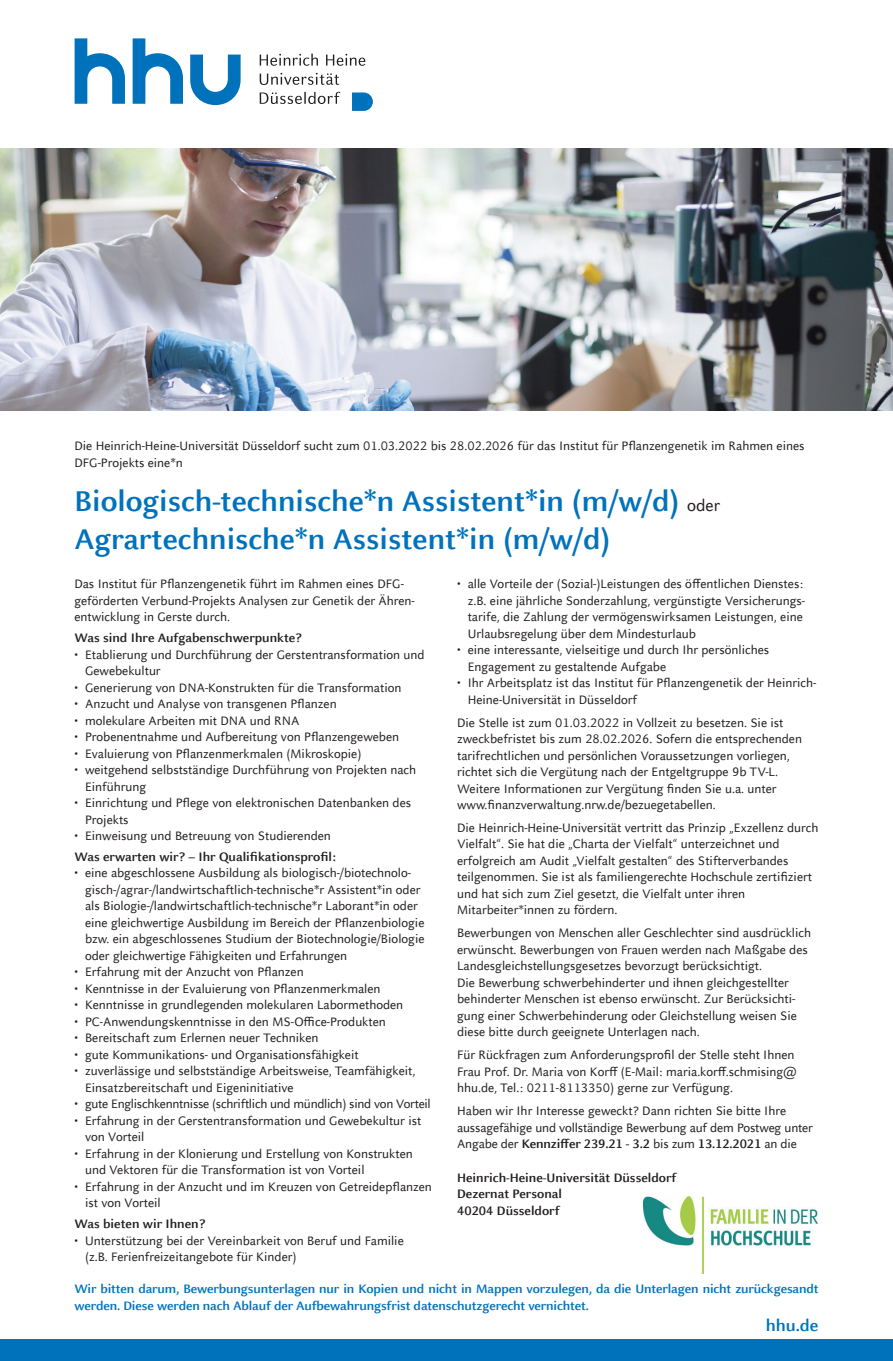
<style>
.page{position:relative;width:893px;height:1361px;background:#fff}
.page>*{position:absolute;margin:0;border:0;box-sizing:border-box;transform-origin:0 0}
.t1{font:700 31.5px/38px "Celeste Sans Offc";color:#0072bc}
.t2{font:700 18px "Celeste Sans Offc";color:#0072bc}
.t3{font:13.5px/16.5px "Celeste Sans Offc";color:#231f20}
.t4{font:700 13.5px/16.5px "Celeste Sans Offc";letter-spacing:-.01em;color:#0072bc}
.t5{font:700 13.5px/16.5px "Celeste Sans Offc";color:#231f20}
.t6{font:13.5px "Celeste Sans Offc";letter-spacing:-.02em;color:#231f20}
.s1{font-weight:400;font-size:18px;color:#231f20}
.s2{font-weight:700}
</style>
<div class="page">
<svg style="left:190px;top:55px;width:51px;height:50px"></svg>
<svg style="left:75px;top:38px;width:50px;height:66px"></svg>
<svg style="left:133px;top:38px;width:50px;height:66px"></svg>
<svg style="left:260px;top:92px;width:80px;height:12px"></svg>
<svg style="left:260px;top:73px;width:79px;height:12px"></svg>
<svg style="left:260px;top:54px;width:105px;height:12px"></svg>
<svg style="left:352px;top:92px;width:21px;height:19px"></svg>
<div style="left:0;top:1339px;width:893px;height:22px;background:#0072bc"></div>
<img style="left:643px;top:1196px;width:174px;height:77px">
<img style="left:0;top:149px;width:893px;height:261px">
<p class="t3" style="left:74px;top:438px;width:732px">Die Heinrich-Heine-Universität Düsseldorf sucht zum 01.03.2022 bis 28.02.2026 für das Institut für Pflanzengenetik im Rahmen eines<br>DFG-Projekts eine*n</p>
<h1 class="t1" style="left:74px;top:482px;width:647px">Biologisch-technische*n Assistent*in (m/w/d) <span class="s1">oder<br></span>Agrartechnische*n Assistent*in (m/w/d)</h1>
<p class="t3" style="left:74px;top:576px;width:342px">Das Institut für Pflanzengenetik führt im Rahmen eines DFG&shy;geförderten Verbund-Projekts Analysen zur Genetik der Ähren&shy;entwicklung in Gerste durch.</p>
<p class="t5" style="left:74px;top:629px;width:229px">Was sind Ihre Aufgabenschwerpunkte?</p>
<p class="t3" style="left:85px;top:646px;width:341px;text-indent:-11px">• Etablierung und Durchführung der Gerstentransformation und<br>Gewebekultur</p>
<p class="t3" style="left:74px;top:679px;width:328px">• Generierung von DNA-Konstrukten für die Transformation</p>
<p class="t3" style="left:74px;top:696px;width:264px">• Anzucht und Analyse von transgenen Pflanzen</p>
<p class="t3" style="left:74px;top:712px;width:227px">• molekulare Arbeiten mit DNA und RNA</p>
<p class="t3" style="left:74px;top:729px;width:326px">• Probenentnahme und Aufbereitung von Pflanzengeweben</p>
<p class="t3" style="left:74px;top:745px;width:289px">• Evaluierung von Pflanzenmerkmalen (Mikroskopie)</p>
<p class="t3" style="left:85px;top:761px;width:333px;text-indent:-11px">• weitgehend selbstständige Durchführung von Projekten nach<br>Einführung</p>
<p class="t3" style="left:85px;top:794px;width:328px;text-indent:-11px">• Einrichtung und Pflege von elektronischen Datenbanken des<br>Projekts</p>
<p class="t3" style="left:74px;top:827px;width:258px">• Einweisung und Betreuung von Studierenden</p>
<p class="t5" style="left:74px;top:848px;width:263px">Was erwarten wir? – Ihr Qualifikationsprofil:</p>
<p class="t3" style="left:85px;top:865px;width:341px;text-indent:-11px">• eine abgeschlossene Ausbildung als biologisch-/biotechnolo&shy;gisch-/agrar-/landwirtschaftlich-technische*r Assistent*in oder als Biologie-/landwirtschaftlich-technische*r Laborant*in oder eine gleichwertige Ausbildung im Bereich der Pflanzenbiologie bzw. ein abgeschlossenes Studium der Biotechnologie/Biologie oder gleichwertige Fähigkeiten und Erfahrungen</p>
<p class="t3" style="left:74px;top:964px;width:231px">• Erfahrung mit der Anzucht von Pflanzen</p>
<p class="t3" style="left:74px;top:980px;width:308px">• Kenntnisse in der Evaluierung von Pflanzenmerkmalen</p>
<p class="t3" style="left:74px;top:997px;width:330px">• Kenntnisse in grundlegenden molekularen Labormethoden</p>
<p class="t3" style="left:74px;top:1013px;width:313px">• PC-Anwendungskenntnisse in den MS-Office-Produkten</p>
<p class="t3" style="left:74px;top:1030px;width:246px">• Bereitschaft zum Erlernen neuer Techniken</p>
<p class="t3" style="left:74px;top:1046px;width:286px">• gute Kommunikations- und Organisationsfähigkeit</p>
<p class="t3" style="left:85px;top:1063px;width:332px;text-indent:-11px">• zuverlässige und selbstständige Arbeitsweise, Teamfähigkeit,<br>Einsatzbereitschaft und Eigeninitiative</p>
<p class="t6" style="left:74px;top:1096px;width:358px">• gute Englischkenntnisse (schriftlich und mündlich) sind von Vorteil</p>
<p class="t3" style="left:85px;top:1112px;width:338px;text-indent:-11px">• Erfahrung in der Gerstentransformation und Gewebekultur ist von Vorteil</p>
<p class="t3" style="left:85px;top:1145px;width:329px;text-indent:-11px">• Erfahrung in der Klonierung und Erstellung von Konstrukten und Vektoren für die Transformation ist von Vorteil</p>
<p class="t3" style="left:85px;top:1178px;width:348px;text-indent:-11px">• Erfahrung in der Anzucht und im Kreuzen von Getreidepflanzen ist von Vorteil</p>
<p class="t5" style="left:74px;top:1215px;width:132px">Was bieten wir Ihnen?</p>
<p class="t3" style="left:85px;top:1232px;width:320px;text-indent:-11px">• Unterstützung bei der Vereinbarkeit von Beruf und Familie (z.B. Ferienfreizeitangebote für Kinder)</p>
<p class="t3" style="left:468px;top:576px;width:339px;text-indent:-11px">• alle Vorteile der (Sozial-)Leistungen des öffentlichen Dienstes: z.B. eine jährliche Sonderzahlung, vergünstigte Versicherungs&shy;tarife, die Zahlung der vermögenswirksamen Leistungen, eine Urlaubsregelung über dem Mindesturlaub</p>
<p class="t3" style="left:468px;top:642px;width:303px;text-indent:-11px">• eine interessante, vielseitige und durch Ihr persönliches<br>Engagement zu gestaltende Aufgabe</p>
<p class="t3" style="left:468px;top:675px;width:350px;text-indent:-11px">• Ihr Arbeitsplatz ist das Institut für Pflanzengenetik der Heinrich-<br>Heine-Universität in Düsseldorf</p>
<p class="t3" style="left:457px;top:714px;width:346px">Die Stelle ist zum 01.03.2022 in Vollzeit zu besetzen. Sie ist zweckbefristet bis zum 28.02.2026. Sofern die entsprechenden tarifrechtlichen und persönlichen Voraussetzungen vorliegen, richtet sich die Vergütung nach der Entgeltgruppe 9b TV-L.<br>Weitere Informationen zur Vergütung finden Sie u.a. unter www.finanzverwaltung.nrw.de/bezuegetabellen.</p>
<p class="t3" style="left:457px;top:819px;width:363px">Die Heinrich-Heine-Universität vertritt das Prinzip „Exzellenz durch Vielfalt“. Sie hat die „Charta der Vielfalt“ unterzeichnet und erfolgreich am Audit „Vielfalt gestalten“ des Stifterverbandes teilgenommen. Sie ist als familiengerechte Hochschule zertifiziert und hat sich zum Ziel gesetzt, die Vielfalt unter ihren Mitarbeiter*innen zu fördern.</p>
<p class="t3" style="left:457px;top:925px;width:355px">Bewerbungen von Menschen aller Geschlechter sind ausdrücklich erwünscht. Bewerbungen von Frauen werden nach Maßgabe des Landesgleichstellungsgesetzes bevorzugt berücksichtigt.<br>Die Bewerbung schwerbehinderter und ihnen gleichgestellter behinderter Menschen ist ebenso erwünscht. Zur Berücksichti&shy;gung einer Schwerbehinderung oder Gleichstellung weisen Sie diese bitte durch geeignete Unterlagen nach.</p>
<p class="t3" style="left:457px;top:1047px;width:341px">Für Rückfragen zum Anforderungsprofil der Stelle steht Ihnen<br>Frau Prof. Dr. Maria von Korff (E-Mail: maria.korff.schmising@ hhu.de, Tel.: 0211-8113350) gerne zur Verfügung.</p>
<p class="t3" style="left:457px;top:1102px;width:357px">Haben wir Ihr Interesse geweckt? Dann richten Sie bitte Ihre aussagefähige und vollständige Bewerbung auf dem Postweg unter<br>Angabe der <span class="s2">Kennziffer 239.21 - 3.2</span> bis zum <span class="s2">13.12.2021</span> an die</p>
<p class="t5" style="left:457px;top:1169px;width:221px">Heinrich-Heine-Universität Düsseldorf<br>Dezernat Personal<br>40204 Düsseldorf</p>
<p class="t4" style="left:74px;top:1280px;width:746px">Wir bitten darum, Bewerbungsunterlagen nur in Kopien und nicht in Mappen vorzulegen, da die Unterlagen nicht zurückgesandt werden. Diese werden nach Ablauf der Aufbewahrungsfrist datenschutzgerecht vernichtet.</p>
<h2 class="t2" style="left:766px;top:1315px;width:54px">hhu.de</h2>
</div>
